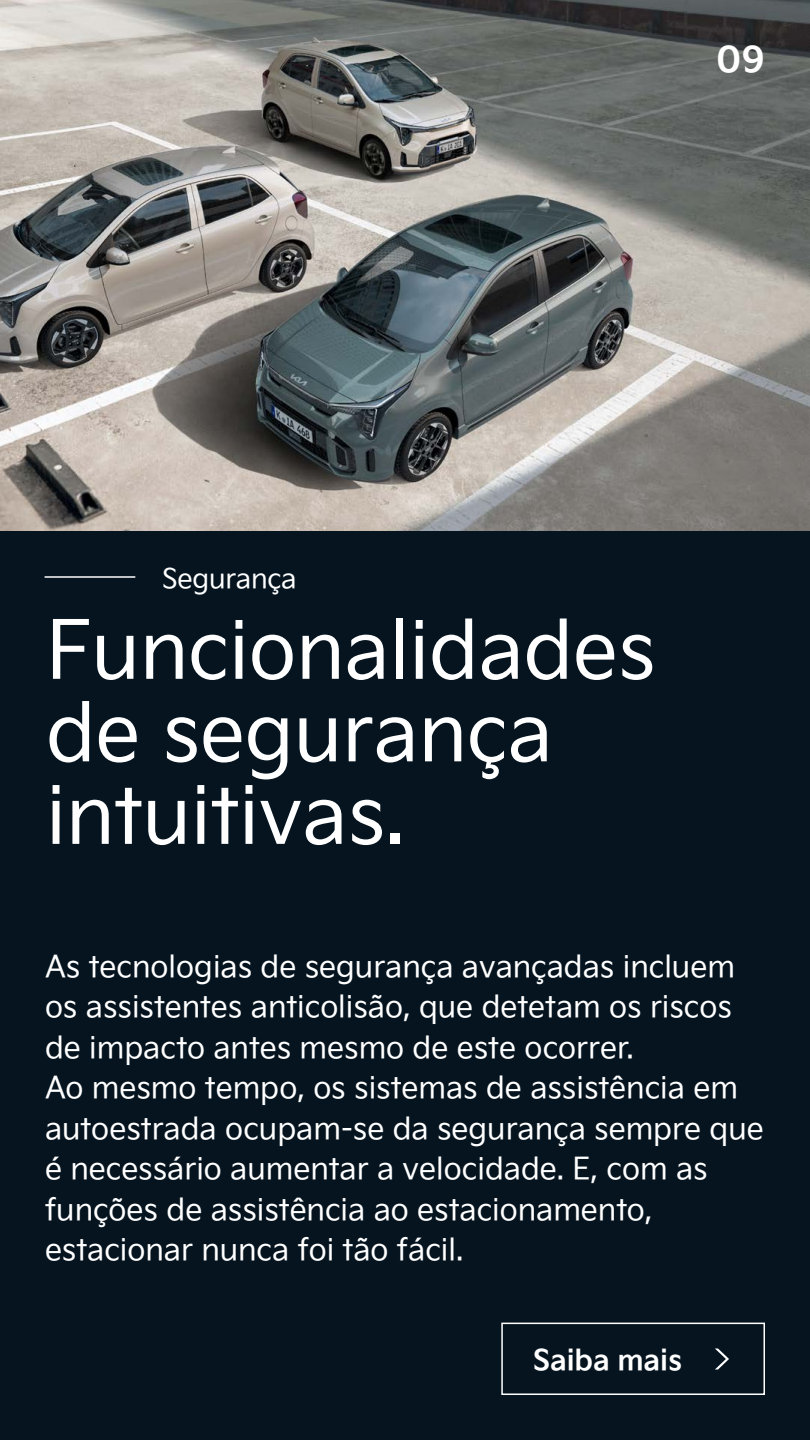
<style>
.page{position:relative;width:810px;height:1440px;background:#fff}
.page>*{position:absolute;margin:0;border:0;box-sizing:border-box;transform-origin:0 0}
.t1{font:78.75px/82.5px "Kia Signature OTF Regular";color:#fff}
.t2{font:36px "Kia Signature OTF Bold";color:#fff}
.t3{font:30px/40.5px "Kia Signature OTF Regular";color:#fff}
.t4{font:28.5px "Kia Signature OTF Bold";letter-spacing:-.005em;color:#fff}
.t5{font:27px "Kia Signature OTF Regular";letter-spacing:-.01em;color:#fff}
</style>
<div class="page">
<img style="left:0;top:0;width:810px;height:531px">
<div style="left:0;top:531px;width:810px;height:909px;background:#05141f"></div>
<hr style="left:45px;top:576px;width:90px;height:2px;background:#fff">
<svg style="left:715px;top:1348px;width:14px;height:22px"></svg>
<div style="left:501px;top:1323px;width:264px;height:72px;border:2px solid #fff"></div>
<p class="t2" style="left:716px;top:32px;width:50px">09</p>
<p class="t5" style="left:162px;top:559px;width:136px">Segurança</p>
<h1 class="t1" style="left:46px;top:604px;width:611px">Funcionalidades de segurança intuitivas.</h1>
<p class="t3" style="left:45px;top:944px;width:720px">As tecnologias de segurança avançadas incluem os assistentes anticolisão, que detetam os riscos de impacto antes mesmo de este ocorrer.<br>Ao mesmo tempo, os sistemas de assistência em autoestrada ocupam-se da segurança sempre que é necessário aumentar a velocidade. E, com as funções de assistência ao estacionamento, estacionar nunca foi tão fácil.</p>
<p class="t4" style="left:533px;top:1338px;width:151px">Saiba mais</p>
</div>
